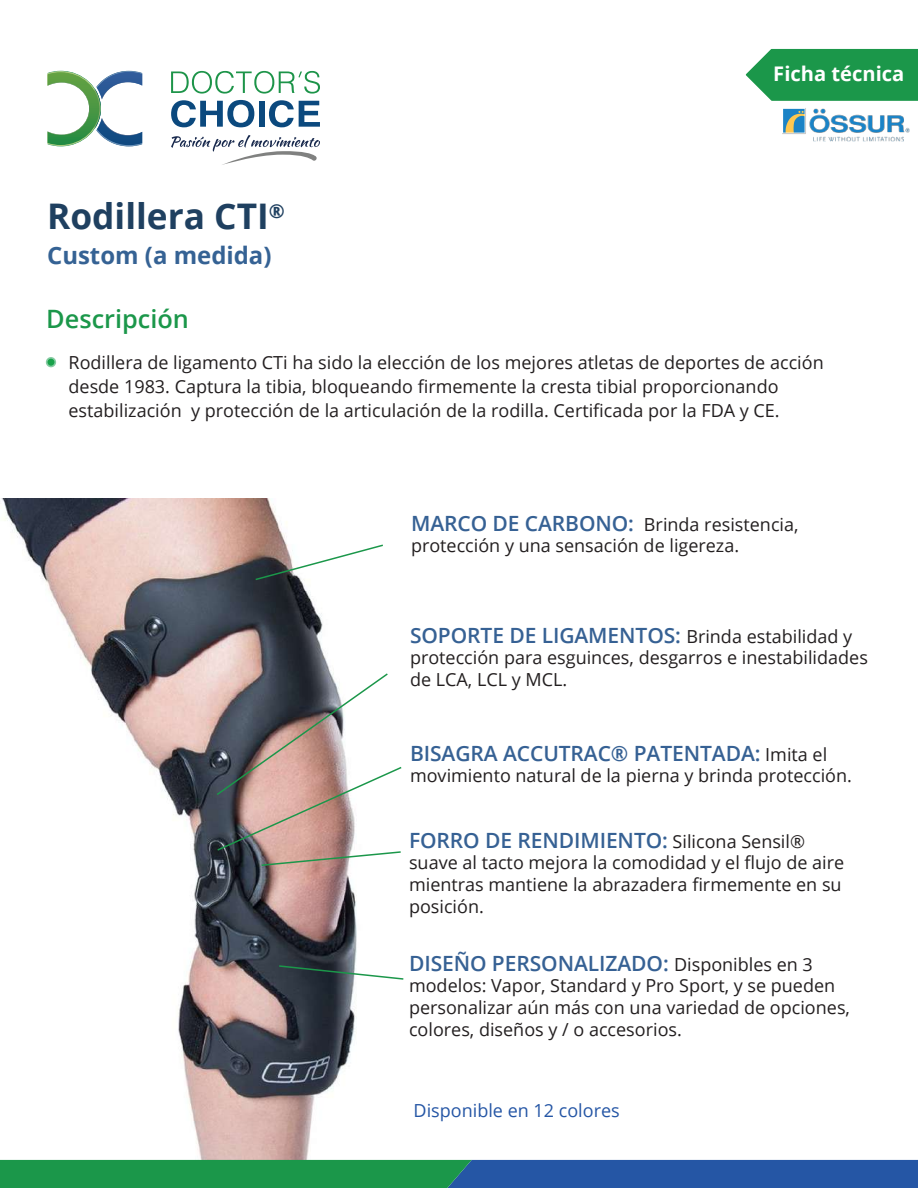
<style>
.page{position:relative;width:918px;height:1188px;background:#fff}
.page>*{position:absolute;margin:0;border:0;box-sizing:border-box;transform-origin:0 0}
.t1{font:700 35.25px "Open Sans";color:#1f4060}
.t2{font:600 25.35px "Open Sans";color:#1b974a}
.t3{font:700 24px "Open Sans";color:#356294}
.t4{font:600 21px "Open Sans";letter-spacing:-.005em;color:#366194}
.t5{font:700 20.1px "Open Sans";color:#fff}
.t6{font:18px/21.6px "Open Sans";color:#231f20}
.t7{font:18px "Open Sans";color:#2556a5}
.s1{font-weight:600;font-size:21px;color:#366194}
.s2{font-weight:400;font-size:18px;color:#231f20}
</style>
<div class="page">
<img style="left:0;top:498px;width:387px;height:662px">
<svg style="left:254px;top:543px;width:131px;height:38px"></svg>
<svg style="left:215px;top:672px;width:187px;height:195px"></svg>
<svg style="left:278px;top:964px;width:126px;height:17px"></svg>
<svg style="left:0;top:1160px;width:918px;height:28px;background:#207677"></svg>
<svg style="left:171px;top:100px;width:83px;height:27px"></svg>
<div style="left:259px;top:101px;width:6px;height:26px;background:#0b497e"></div>
<svg style="left:269px;top:100px;width:51px;height:27px"></svg>
<svg style="left:48px;top:71px;width:94px;height:75px"></svg>
<svg style="left:171px;top:135px;width:149px;height:30px"></svg>
<svg style="left:171px;top:71px;width:149px;height:23px"></svg>
<svg style="left:745px;top:48px;width:173px;height:38px;background:#31a15b"></svg>
<img style="left:757px;top:82px;width:161px;height:60px">
<div style="left:47px;top:358px;width:8px;height:8px;background:#18a24a;border-radius:50%"></div>
<div style="left:46px;top:357px;width:10px;height:10px;border:2px solid #85cba2;border-radius:50%"></div>
<h1 class="t1" style="left:47px;top:192px;width:239px">Rodillera CTI<sup>®</sup></h1>
<h3 class="t3" style="left:47px;top:238px;width:226px">Custom (a medida)</h3>
<h2 class="t2" style="left:46px;top:301px;width:144px">Descripción</h2>
<p class="t5" style="left:773px;top:59px;width:133px">Ficha técnica</p>
<p class="t6" style="left:69px;top:350px;width:757px;line-height:24px">Rodillera de ligamento CTi ha sido la elección de los mejores atletas de deportes de acción desde 1983. Captura la tibia, bloqueando firmemente la cresta tibial proporcionando estabilización y protección de la articulación de la rodilla. Certificada por la FDA y CE.</p>
<p class="t6" style="left:411px;top:513px;width:389px"><span class="s1">MARCO DE CARBONO:</span> Brinda resistencia, protección y una sensación de ligereza.</p>
<p class="t4" style="left:410px;top:621px;width:444px">SOPORTE DE LIGAMENTOS: <span class="s2">Brinda estabilidad y</span></p>
<p class="t6" style="left:410px;top:646px;width:459px">protección para esguinces, desgarros e inestabilidades de LCA, LCL y MCL.</p>
<p class="t4" style="left:410px;top:739px;width:419px">BISAGRA ACCUTRAC® PATENTADA: <span class="s2">Imita el</span></p>
<p class="t6" style="left:410px;top:764px;width:443px">movimiento natural de la pierna y brinda protección.</p>
<p class="t4" style="left:409px;top:826px;width:398px">FORRO DE RENDIMIENTO: <span class="s2">Silicona Sensil®</span></p>
<p class="t6" style="left:409px;top:852px;width:437px">suave al tacto mejora la comodidad y el flujo de aire mientras mantiene la abrazadera firmemente en su posición.</p>
<p class="t4" style="left:409px;top:949px;width:405px">DISEÑO PERSONALIZADO: <span class="s2">Disponibles en 3</span></p>
<p class="t6" style="left:409px;top:975px;width:442px">modelos: Vapor, Standard y Pro Sport, y se pueden personalizar aún más con una variedad de opciones, colores, diseños y / o accesorios.</p>
<p class="t7" style="left:414px;top:1098px;width:208px">Disponible en 12 colores</p>
</div>
